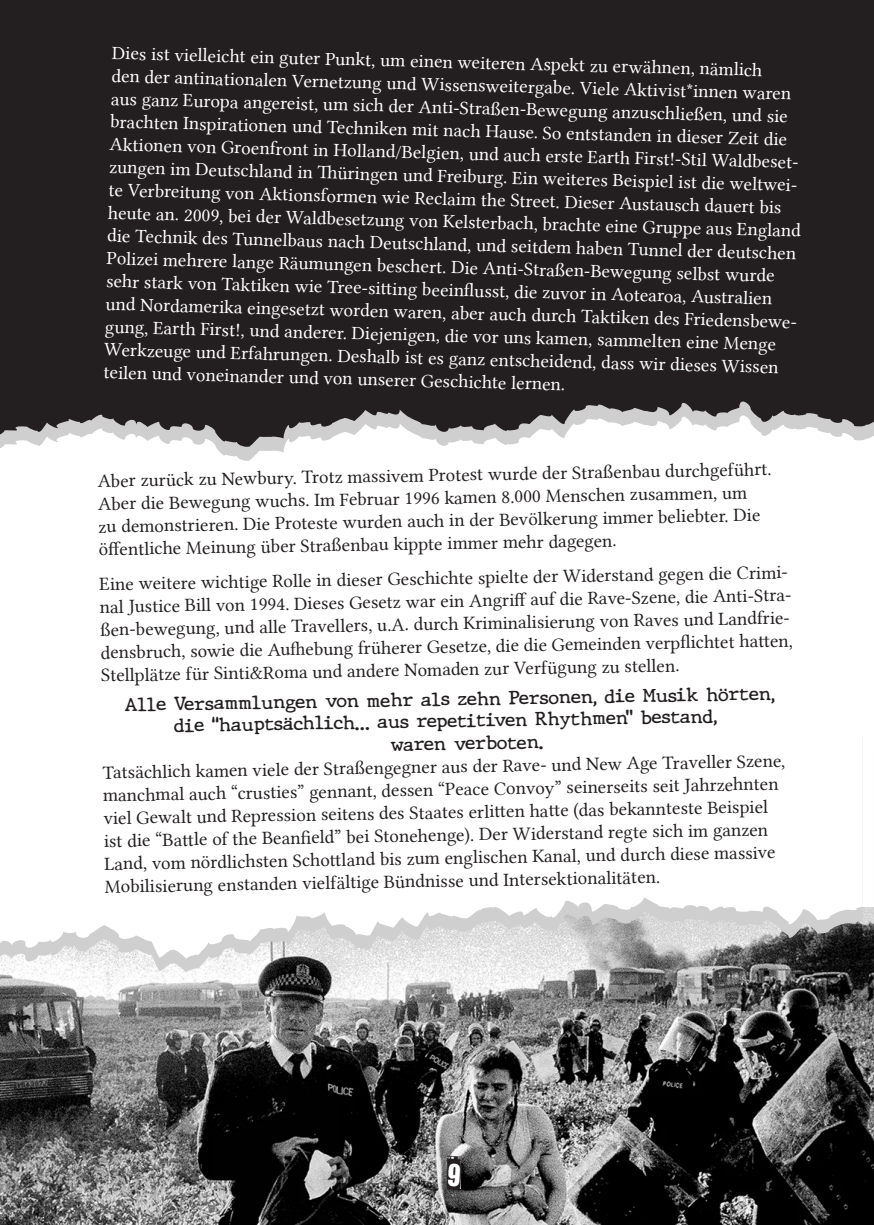
<style>
.page{position:relative;width:874px;height:1225px;background:#fff}
.page>*{position:absolute;margin:0;border:0;box-sizing:border-box;transform-origin:0 0}
.t1{font:44px "Jockey Full Of Bourbon";color:#231f20}
.t2{font:19px/22.8px "Lin Libertine";color:#fff}
.t3{font:19px/22.8px "Lin Libertine";color:#231f20}
.t4{font:18px "JMH Typewriterdry";color:#231f20}
</style>
<div class="page">
<svg style="left:0;top:272px;width:873px;height:177px;background:#413e3f"></svg>
<div style="left:0;top:0;width:873px;height:272px;background:#231f20"></div>
<img style="left:0;top:907px;width:873px;height:318px">
<svg style="left:0;top:961px;width:862px;height:11px"></svg>
<svg style="left:0;top:897px;width:862px;height:64px"></svg>
<svg style="left:873px;top:140px;width:1px;height:217px"></svg>
<svg style="left:873px;top:907px;width:1px;height:21px"></svg>
<div style="left:447px;top:1161px;width:13px;height:27px;background:#fff"></div>
<p class="t2" style="left:113px;top:39px;width:698px;rotate:2deg">Dies ist vielleicht ein guter Punkt, um einen weiteren Aspekt zu erwähnen, nämlich<br>den der antinationalen Vernetzung und Wissensweitergabe. Viele Aktivist*innen waren aus ganz Europa angereist, um sich der Anti-Straßen-Bewegung anzuschließen, und sie brachten Inspirationen und Techniken mit nach Hause. So entstanden in dieser Zeit die Aktionen von Groenfront in Holland/Belgien, und auch erste Earth First!-Stil Waldbeset&shy;zungen im Deutschland in Th üringen und Freiburg. Ein weiteres Beispiel ist die weltwei&shy;te Verbreitung von Aktionsformen wie Reclaim the Street. Dieser Austausch dauert bis heute an. 2009, bei der Waldbesetzung von Kelsterbach, brachte eine Gruppe aus England die Technik des Tunnelbaus nach Deutschland, und seitdem haben Tunnel der deutschen Polizei mehrere lange Räumungen beschert. Die Anti-Straßen-Bewegung selbst wurde sehr stark von Taktiken wie Tree-sitt ing beeinfl usst, die zuvor in Aotearoa, Australien und Nordamerika eingesetzt worden waren, aber auch durch Taktiken des Friedensbewe&shy;gung, Earth First!, und anderer. Diejenigen, die vor uns kamen, sammelten eine Menge Werkzeuge und Erfahrungen. Deshalb ist es ganz entscheidend, dass wir dieses Wissen teilen und voneinander und von unserer Geschichte lernen.</p>
<p class="t3" style="left:97px;top:469px;width:675px;rotate:-1deg">Aber zurück zu Newbury. Trotz massivem Protest wurde der Straßenbau durchgeführt.<br>Aber die Bewegung wuchs. Im Februar 1996 kamen 8.000 Menschen zusammen, um<br>zu demonstrieren. Die Proteste wurden auch in der Bevölkerung immer beliebter. Die öff entliche Meinung über Straßenbau kippte immer mehr dagegen.</p>
<p class="t3" style="left:99px;top:572px;width:696px;rotate:-1deg">Eine weitere wichtige Rolle in dieser Geschichte spielte der Widerstand gegen die Crimi&shy;nal Justice Bill von 1994. Dieses Gesetz war ein Angriff auf die Rave-Szene, die Anti-Stra&shy;ßen-bewegung, und alle Travellers, u.A. durch Kriminalisierung von Raves und Landfrie&shy;densbruch, sowie die Aufh ebung früherer Gesetze, die die Gemeinden verpfl ichtet hatt en, Stellplätze für Sinti&amp;Roma und andere Nomaden zur Verfügung zu stellen.</p>
<p class="t4" style="left:124px;top:693px;width:651px;rotate:-1deg">Alle Versammlungen von mehr als zehn Personen, die Musik hörten,</p>
<p class="t4" style="left:174px;top:714px;width:544px;rotate:-1deg">die “hauptsächlich… aus repetitiven Rhythmen” bestand,</p>
<p class="t4" style="left:390px;top:733px;width:154px;rotate:-1deg">waren verboten.</p>
<p class="t3" style="left:102px;top:761px;width:683px;rotate:-1deg">Tatsächlich kamen viele der Straßengegner aus der Rave- und New Age Traveller Szene, manchmal auch “crusties” gennant, dessen “Peace Convoy” seinerseits seit Jahrzehnten viel Gewalt und Repression seitens des Staates erlitt en hatt e (das bekannteste Beispiel ist die “Batt le of the Beanfi eld” bei Stonehenge). Der Widerstand regte sich im ganzen Land, vom nördlichsten Schott land bis zum englischen Kanal, und durch diese massive Mobilisierung enstanden vielfältige Bündnisse und Intersektionalitäten.</p>
<h1 class="t1" style="left:446px;top:1147px;width:17px">9</h1>
</div>
